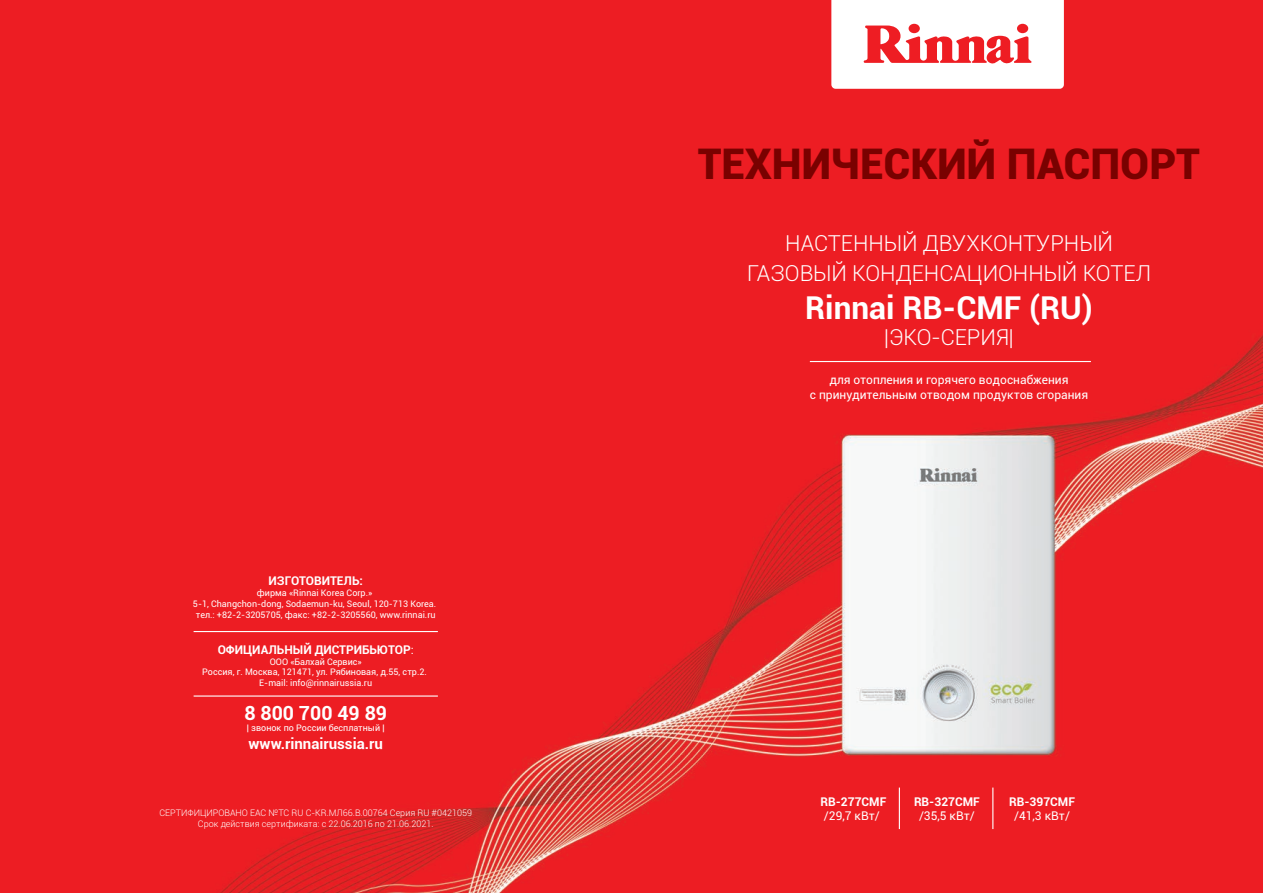
<style>
.page{position:relative;width:1263px;height:893px;background:#fff}
.page>*{position:absolute;margin:0;border:0;box-sizing:border-box;transform-origin:0 0}
.t1{font:900 42.3px "Roboto";color:#790100}
.t2{font:700 31.5px "Roboto";color:#fff}
.t3{font:300 21.9px/30px "Roboto";color:#fff;text-align:center}
.t4{font:700 19.5px "Roboto";color:#fff}
.t5{font:700 15px "Roboto";color:#fff}
.t6{font:12px/14.4px "Roboto";color:#fff;text-align:center}
.t7{font:700 12px "Roboto";color:#fff}
.t8{font:9px/10.8px "Roboto";color:#fff;text-align:center}
.t9{font:300 9px/10.8px "Roboto";color:#fff;text-align:center}
.s1{font-weight:400}
</style>
<div class="page">
<img style="left:0;top:0;width:1263px;height:893px">
<svg style="left:831px;top:0;width:233px;height:89px"></svg>
<div style="left:908px;top:24px;width:12px;height:9px;background:#ee1d23;border-radius:50%"></div>
<div style="left:1017px;top:24px;width:11px;height:9px;background:#ee1d23;border-radius:50%"></div>
<hr style="left:810px;top:361px;width:281px;height:1px;background:#fff">
<hr style="left:899px;top:787px;width:1px;height:42px;background:#fff">
<hr style="left:992px;top:787px;width:1px;height:42px;background:#fff">
<hr style="left:194px;top:631px;width:244px;height:1px;background:#fff">
<hr style="left:194px;top:695px;width:244px;height:2px;background:#fff">
<h3 class="t7" style="left:268px;top:573px;width:96px">ИЗГОТОВИТЕЛЬ:</h3>
<p class="t8" style="left:193px;top:587px;width:245px">фирма «Rinnai Korea Corp.»<br>5-1, Changchon-dong, Sodaemun-ku, Seoul, 120-713 Korea. тел.: +82-2-3205705, факс: +82-2-3205560, www.rinnai.ru</p>
<h3 class="t7" style="left:218px;top:641px;width:198px">ОФИЦИАЛЬНЫЙ ДИСТРИБЬЮТОР<span class="s1">:</span></h3>
<p class="t8" style="left:202px;top:656px;width:226px">ООО «Балхай Сервис»<br>Россия, г. Москва, 121471, ул. Рябиновая, д.55, стр.2.<br>E-mail: info@rinnairussia.ru</p>
<h3 class="t4" style="left:244px;top:700px;width:144px">8 800 700 49 89</h3>
<p class="t8" style="left:247px;top:722px;width:139px">| звонок по России бесплатный |</p>
<h3 class="t5" style="left:249px;top:733px;width:136px">www.rinnairussia.ru</h3>
<p class="t9" style="left:159px;top:807px;width:314px">СЕРТИФИЦИРОВАНО EAC №TC RU C-KR.МЛ66.В.00764 Серия RU #0421059<br>Срок действия сертификата: с 22.06.2016 по 21.06.2021.</p>
<h1 class="t1" style="left:698px;top:134px;width:504px">ТЕХНИЧЕСКИЙ ПАСПОРТ</h1>
<h3 class="t3" style="left:747px;top:227px;width:406px">НАСТЕННЫЙ ДВУХКОНТУРНЫЙ<br>ГАЗОВЫЙ КОНДЕНСАЦИОННЫЙ КОТЕЛ</h3>
<h2 class="t2" style="left:805px;top:285px;width:289px">Rinnai RB-CMF (RU)</h2>
<h3 class="t3" style="left:884px;top:321px;width:131px">|ЭКО-СЕРИЯ|</h3>
<h3 class="t6" style="left:810px;top:372px;width:280px">для отопления и горячего водоснабжения<br>с принудительным отводом продуктов сгорания</h3>
<h3 class="t7" style="left:820px;top:793px;width:67px">RB-277СMF</h3>
<h3 class="t6" style="left:824px;top:808px;width:57px">/29,7 кВт/</h3>
<h3 class="t7" style="left:914px;top:793px;width:67px">RB-327СMF</h3>
<h3 class="t6" style="left:919px;top:808px;width:57px">/35,5 кВт/</h3>
<h3 class="t7" style="left:1009px;top:793px;width:67px">RB-397СMF</h3>
<h3 class="t6" style="left:1014px;top:808px;width:57px">/41,3 кВт/</h3>
</div>
